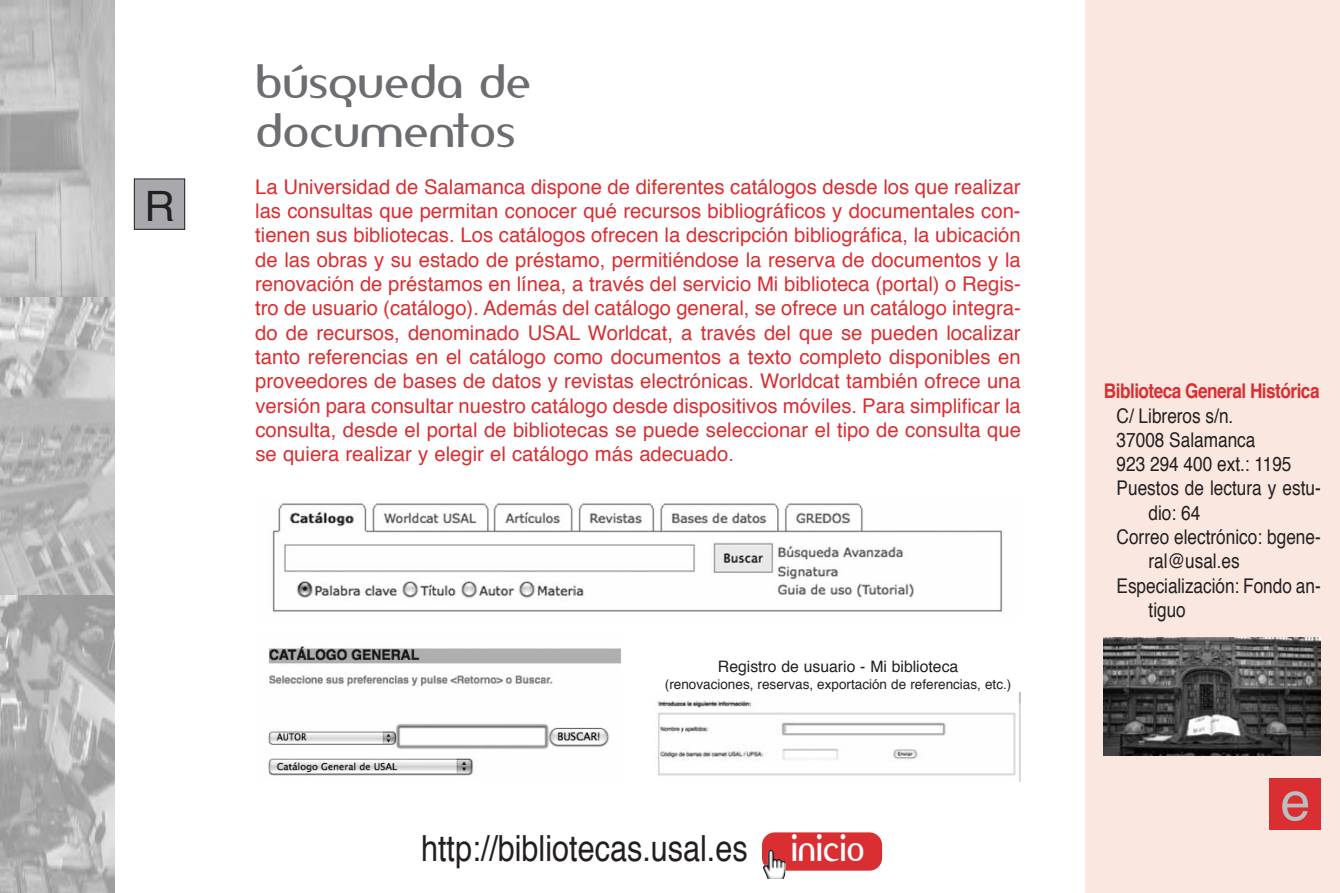
<style>
.page{position:relative;width:1340px;height:893px;background:#fff}
.page>*{position:absolute;margin:0;border:0;box-sizing:border-box;transform-origin:0 0}
.t1{font:54px "Helvetica";color:#bcbdc0}
.t2{font:45px/49.5px "Amerika Sans";color:#6c6d70}
.t3{font:41.85px "Helvetica";color:#231f20}
.t4{font:36px "Helvetica";color:#231f20;scale:.85 1}
.t5{font:20.25px/24.3px "Helvetica";color:#d92f32;text-align:justify}
.t6{font:20.25px "Helvetica";color:#231f20;scale:.85 1}
.t7{font:700 20.25px "Helvetica";letter-spacing:-.03em;color:#d92f32;scale:.85 1}
.t8{font:15.75px "Helvetica";color:#231f20}
.t9{font:13.5px "Helvetica";color:#231f20}
.s1{font-family:"Amerika Sans";color:#fff}
</style>
<div class="page">
<div style="left:1084px;top:0;width:255px;height:893px;background:#fae7e0"></div>
<img style="left:1103px;top:638px;width:217px;height:118px">
<img style="left:268px;top:646px;width:352px;height:130px">
<img style="left:658px;top:692px;width:362px;height:89px">
<img style="left:272px;top:503px;width:731px;height:109px">
<img style="left:0;top:0;width:115px;height:893px">
<div style="left:134px;top:179px;width:51px;height:50px;background:#a8a9ad"></div>
<div style="left:134px;top:179px;width:51px;height:51px;border:1px solid #231f20"></div>
<div style="left:1269px;top:778px;width:51px;height:51px;background:#d92f32"></div>
<div style="left:762px;top:832px;width:120px;height:39px;background:#d92f32;border-radius:13px"></div>
<img style="left:763px;top:850px;width:22px;height:29px">
<h3 class="t3" style="left:144px;top:188px;width:32px">R</h3>
<h2 class="t2" style="left:255px;top:56px;width:277px">búsqueda de documentos</h2>
<p class="t5" style="left:255px;top:176px;width:767px">La Universidad de Salamanca dispone de diferentes catálogos desde los que realizar las consultas que permitan conocer qué recursos bibliográficos y documentales con&shy;tienen sus bibliotecas. Los catálogos ofrecen la descripción bibliográfica, la ubicación de las obras y su estado de préstamo, permitiéndose la reserva de documentos y la renovación de préstamos en línea, a través del servicio Mi biblioteca (portal) o Regis&shy;tro de usuario (catálogo). Además del catálogo general, se ofrece un catálogo integra&shy;do de recursos, denominado USAL Worldcat, a través del que se pueden localizar tanto referencias en el catálogo como documentos a texto completo disponibles en proveedores de bases de datos y revistas electrónicas. Worldcat también ofrece una versión para consultar nuestro catálogo desde dispositivos móviles. Para simplificar la consulta, desde el portal de bibliotecas se puede seleccionar el tipo de consulta que se quiera realizar y elegir el catálogo más adecuado.</p>
<p class="t8" style="left:718px;top:660px;width:242px">Registro de usuario - Mi biblioteca</p>
<p class="t9" style="left:665px;top:679px;width:348px">(renovaciones, reservas, exportación de referencias, etc.)</p>
<h3 class="t4" style="left:421px;top:834px;width:523px">http://bibliotecas.usal.es <span class="s1">inicio</span></h3>
<p class="t7" style="left:1103px;top:383px;width:255px">Biblioteca General Histórica</p>
<p class="t6" style="left:1116px;top:407px;width:139px">C/ Libreros s/n.</p>
<p class="t6" style="left:1116px;top:431px;width:165px">37008 Salamanca</p>
<p class="t6" style="left:1116px;top:456px;width:207px">923 294 400 ext.: 1195</p>
<p class="t6" style="left:1116px;top:480px;width:242px">Puestos de lectura y estu-</p>
<p class="t6" style="left:1148px;top:504px;width:62px">dio: 64</p>
<p class="t6" style="left:1116px;top:528px;width:242px">Correo electrónico: bgene-</p>
<p class="t6" style="left:1148px;top:553px;width:109px">ral@usal.es</p>
<p class="t6" style="left:1116px;top:577px;width:242px">Especialización: Fondo an-</p>
<p class="t6" style="left:1148px;top:601px;width:45px">tiguo</p>
<h1 class="t1" style="left:1280px;top:778px;width:32px">e</h1>
</div>
